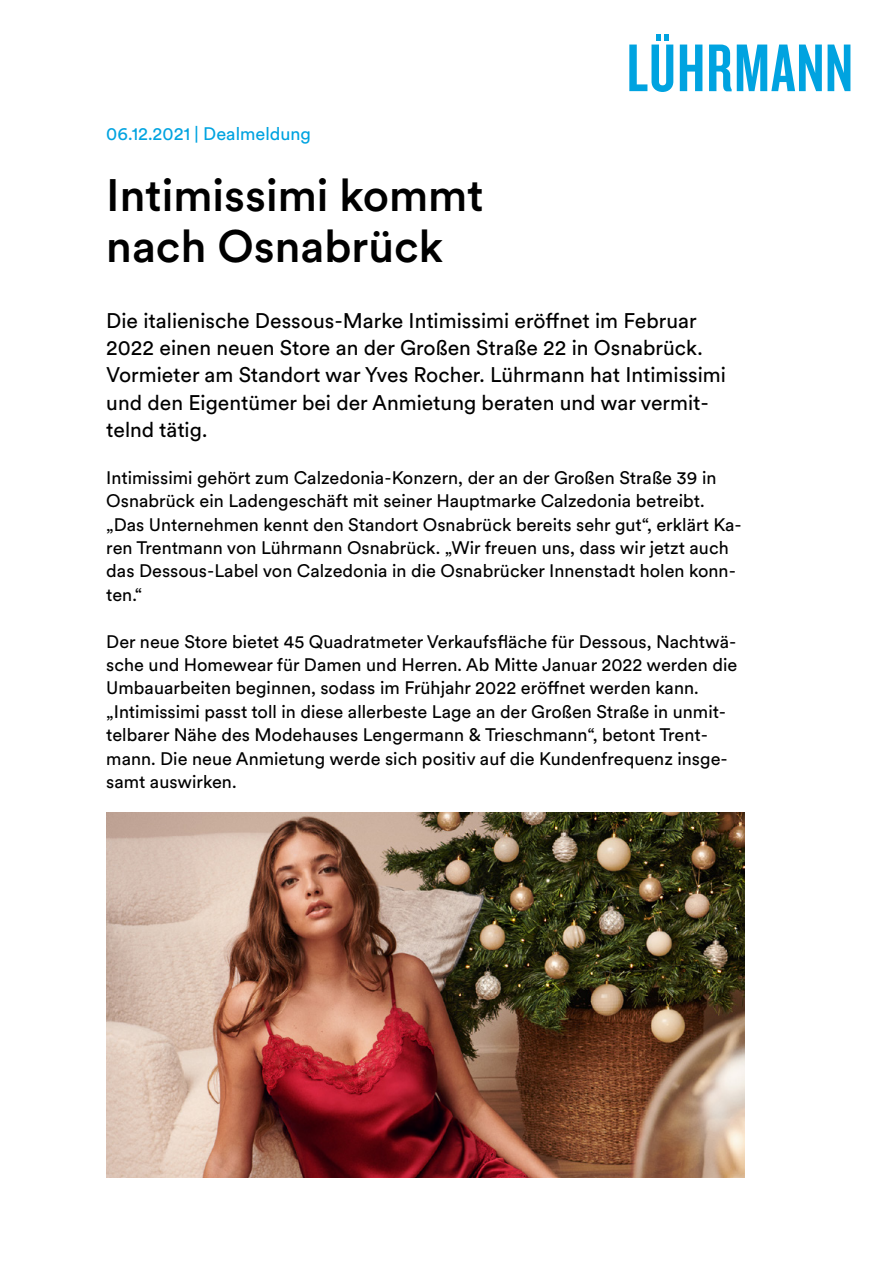
<style>
.page{position:relative;width:893px;height:1263px;background:#fff}
.page>*{position:absolute;margin:0;border:0;box-sizing:border-box;transform-origin:0 0}
.t1{font:500 45px/51.8px "Circular XX";color:#000}
.t2{font:21px/27.3px "Circular XX";color:#000}
.t3{font:18px/23.4px "Circular XX";color:#000}
.t4{font:18px "Circular XX";color:#00a3e0}
</style>
<div class="page">
<svg style="left:629px;top:34px;width:44px;height:58px"></svg>
<svg style="left:680px;top:45px;width:22px;height:46px"></svg>
<svg style="left:709px;top:45px;width:113px;height:46px"></svg>
<svg style="left:828px;top:45px;width:22px;height:46px"></svg>
<img style="left:106px;top:812px;width:638px;height:366px">
<p class="t4" style="left:106px;top:122px;width:206px">06.12.2021 | Dealmeldung</p>
<h1 class="t1" style="left:106px;top:167px;width:379px">Intimissimi kommt nach Osnabrück</h1>
<p class="t2" style="left:106px;top:306px;width:621px">Die italienische Dessous-Marke Intimissimi eröffnet im Februar 2022 einen neuen Store an der Großen Straße 22 in Osnabrück.<br>Vormieter am Standort war Yves Rocher. Lührmann hat Intimissimi und den Eigentümer bei der Anmietung beraten und war vermit&shy;telnd tätig.</p>
<p class="t3" style="left:106px;top:465px;width:637px">Intimissimi gehört zum Calzedonia-Konzern, der an der Großen Straße 39 in Osnabrück ein Ladengeschäft mit seiner Hauptmarke Calzedonia betreibt. „Das Unternehmen kennt den Standort Osnabrück bereits sehr gut“, erklärt Ka&shy;ren Trentmann von Lührmann Osnabrück. „Wir freuen uns, dass wir jetzt auch das Dessous-Label von Calzedonia in die Osnabrücker Innenstadt holen konn&shy;ten.“</p>
<p class="t3" style="left:106px;top:629px;width:632px">Der neue Store bietet 45 Quadratmeter Verkaufsfläche für Dessous, Nachtwä&shy;sche und Homewear für Damen und Herren. Ab Mitte Januar 2022 werden die Umbauarbeiten beginnen, sodass im Frühjahr 2022 eröffnet werden kann. „Intimissimi passt toll in diese allerbeste Lage an der Großen Straße in unmit&shy;telbarer Nähe des Modehauses Lengermann &amp; Trieschmann“, betont Trent&shy;mann. Die neue Anmietung werde sich positiv auf die Kundenfrequenz insge&shy;samt auswirken.</p>
</div>
